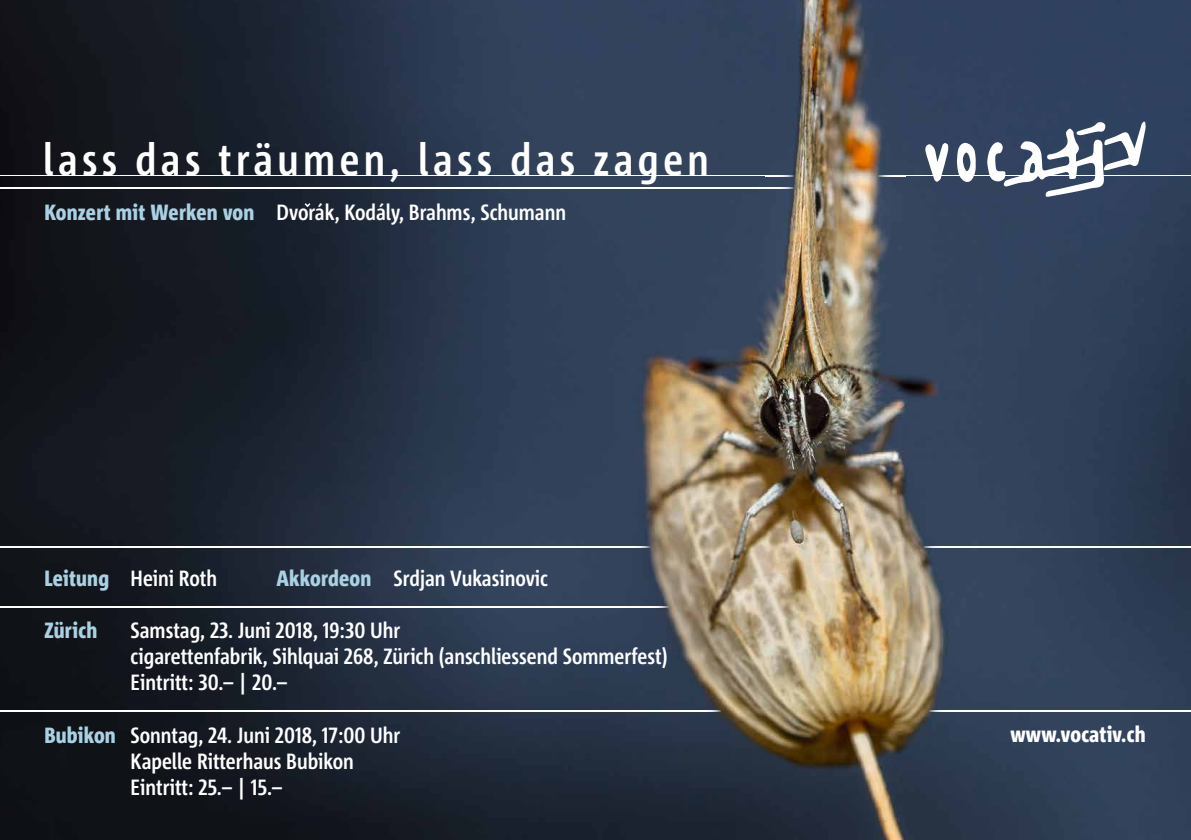
<style>
.page{position:relative;width:1191px;height:840px;background:#fff}
.page>*{position:absolute;margin:0;border:0;box-sizing:border-box;transform-origin:0 0}
.t1{font:700 44px "Corpid Cd LF";letter-spacing:.1em;color:#fff}
.t2{font:700 22px/26px "Corpid Cd LF";color:#fff}
.t3{font:800 22px "Corpid Cd LF";letter-spacing:.01em;color:#fff}
.t4{font:800 22px "Corpid Cd LF";letter-spacing:.01em;color:#aad1e3}
.s1{font-weight:800;color:#aad1e3}
</style>
<div class="page">
<img style="left:0;top:0;width:1191px;height:839px">
<svg style="left:956px;top:143px;width:20px;height:40px"></svg>
<svg style="left:925px;top:143px;width:23px;height:39px"></svg>
<svg style="left:987px;top:121px;width:159px;height:76px"></svg>
<svg style="left:305px;top:203px;width:5px;height:4px"></svg>
<hr style="left:0;top:188px;width:766px;height:1px;background:#fff">
<svg style="left:766px;top:188px;width:28px;height:1px"></svg>
<hr style="left:0;top:175px;width:766px;height:1px;background:#fff">
<svg style="left:766px;top:175px;width:28px;height:1px"></svg>
<hr style="left:0;top:546px;width:622px;height:1px;background:#fff">
<svg style="left:622px;top:546px;width:28px;height:1px"></svg>
<hr style="left:0;top:605px;width:641px;height:1px;background:#fff">
<svg style="left:640px;top:605px;width:28px;height:1px"></svg>
<hr style="left:955px;top:709px;width:236px;height:1px;background:#fff">
<svg style="left:928px;top:709px;width:28px;height:1px"></svg>
<hr style="left:950px;top:546px;width:241px;height:1px;background:#fff">
<svg style="left:922px;top:546px;width:28px;height:1px"></svg>
<hr style="left:904px;top:175px;width:287px;height:1px;background:#fff">
<svg style="left:877px;top:175px;width:27px;height:1px"></svg>
<hr style="left:0;top:709px;width:693px;height:1px;background:#fff">
<svg style="left:693px;top:709px;width:28px;height:1px"></svg>
<h1 class="t1" style="left:43px;top:136px;width:667px">lass das träumen, lass das zagen</h1>
<p class="t2" style="left:44px;top:199px;width:523px"><span class="s1">Konzert mit Werken von</span> Dvorák, Kodály, Brahms, Schumann</p>
<p class="t2" style="left:44px;top:565px;width:174px"><span class="s1">Leitung</span> Heini Roth</p>
<p class="t2" style="left:276px;top:565px;width:273px"><span class="s1">Akkordeon</span> Srdjan Vukasinovic</p>
<p class="t4" style="left:44px;top:618px;width:54px">Zürich</p>
<p class="t2" style="left:131px;top:617px;width:538px">Samstag, 23. Juni 2018, 19:30 Uhr<br>cigarettenfabrik, Sihlquai 268, Zürich (anschliessend Sommerfest)<br>Eintritt: 30.– | 20.–</p>
<p class="t2" style="left:131px;top:721px;width:271px;text-indent:-86px"><span class="s1">Bubikon</span> Sonntag, 24. Juni 2018, 17:00 Uhr<br>Kapelle Ritterhaus Bubikon<br>Eintritt: 25.– | 15.–</p>
<p class="t3" style="left:1010px;top:722px;width:137px">www.vocativ.ch</p>
</div>
